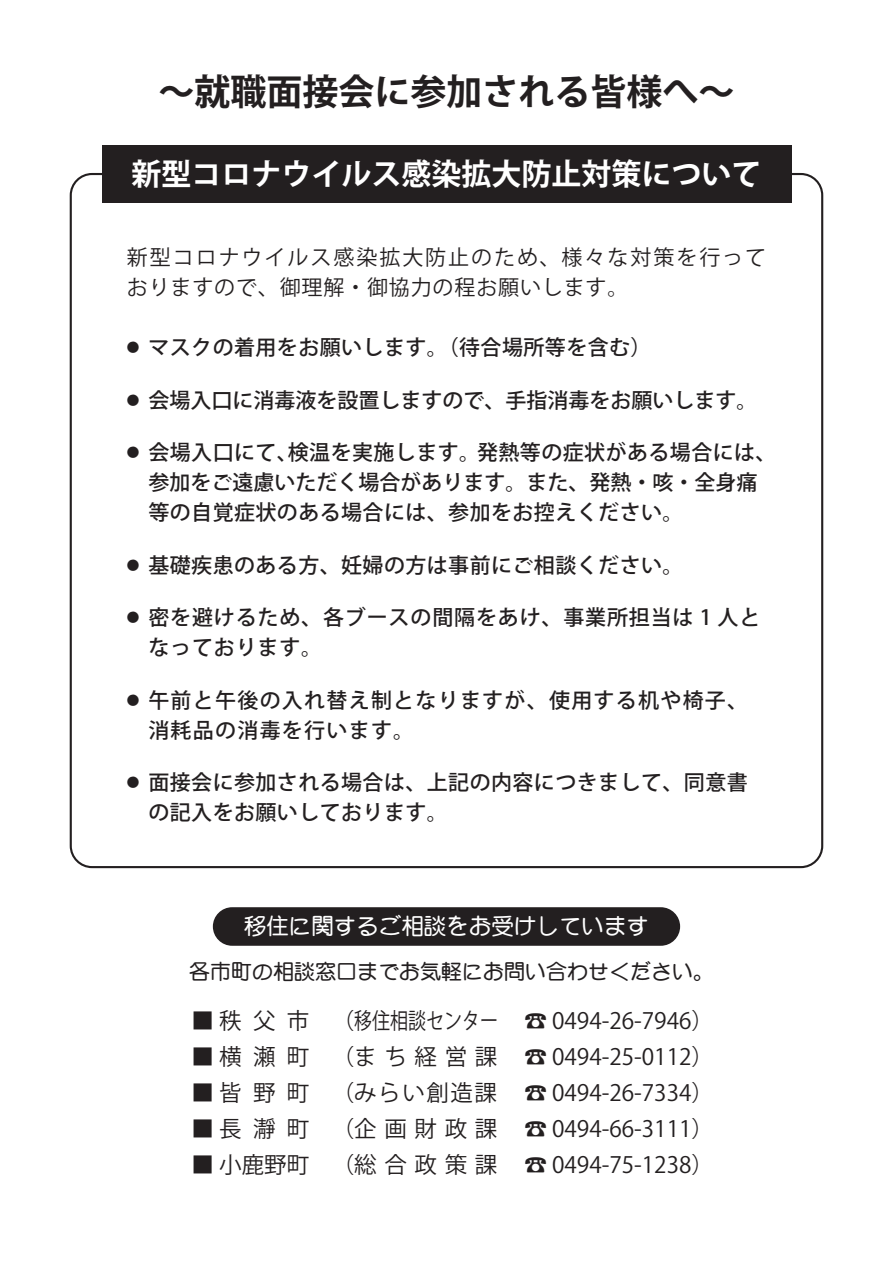
<style>
.page{position:relative;width:893px;height:1263px;background:#fff}
.page>*{position:absolute;margin:0;border:0;box-sizing:border-box;transform-origin:0 0}
.t1{font:700 36px "Koz Go Pro";color:#231f20}
.t2{font:700 30px "Koz Go Pro";color:#fff}
.t3{font:22.5px "Koz Go Pro";color:#231f20}
.t4{font:22.5px "Koz Go Pr 6 N";color:#231f20}
.t5{font:22.5px "Koz Go Pro";letter-spacing:.035em;color:#231f20}
.t6{font:700 22.5px "DFP Maru Gothic CID";color:#fff}
.t7{font:500 21px/30px "Koz Go Pro";letter-spacing:.02em;color:#231f20}
.t8{font:21px/30px "Koz Go Pro";letter-spacing:.095em;color:#231f20}
.t9{font:500 21px/30px "Koz Go Pro";letter-spacing:.06em;color:#231f20}
.t10{font:500 21px/30px "Koz Go Pro";letter-spacing:.04em;color:#231f20}
.t11{font:500 21px "Koz Go Pro";color:#231f20}
.t12{font:700 21px "DFP Maru Gothic CID";color:#231f20}
.s1{font-family:"Koz Go Pro"}
</style>
<div class="page">
<div style="left:102px;top:146px;width:689px;height:56px;background:#231f20"></div>
<div style="left:213px;top:907px;width:467px;height:39px;background:#231f20;border-radius:19px"></div>
<h1 class="t1" style="left:158px;top:69px;width:578px">～就職面接会に参加される皆様へ～</h1>
<h2 class="t2" style="left:131px;top:155px;width:632px">新型コロナウイルス感染拡大防止対策について</h2>
<p class="t8" style="left:127px;top:243px;width:641px">新型コロナウイルス感染拡大防止のため、様々な対策を行っておりますので、御理解・御協力の程お願いします。</p>
<p class="t7" style="left:127px;top:334px;width:526px"><sup>●</sup> マスクの着用をお願いします。（待合場所等を含む）</p>
<p class="t11" style="left:127px;top:387px;width:632px"><sup>●</sup> 会場入口に消毒液を設置しますので、手指消毒をお願いします。</p>
<p class="t7" style="left:148px;top:439px;width:630px;text-indent:-22px"><sup>●</sup> 会場入口にて、検温を実施します。発熱等の症状がある場合には、参加をご遠慮いただく場合があります。また、発熱・咳・全身痛等の自覚症状のある場合には、参加をお控えください。</p>
<p class="t7" style="left:127px;top:551px;width:558px"><sup>●</sup> 基礎疾患のある方、妊婦の方は事前にご相談ください。</p>
<p class="t10" style="left:148px;top:604px;width:613px;text-indent:-22px"><sup>●</sup> 密を避けるため、各ブースの間隔をあけ、事業所担当は 1 人となっております。</p>
<p class="t9" style="left:148px;top:686px;width:601px;text-indent:-22px"><sup>●</sup> 午前と午後の入れ替え制となりますが、使用する机や椅子、消耗品の消毒を行います。</p>
<p class="t7" style="left:148px;top:769px;width:601px;text-indent:-22px"><sup>●</sup> 面接会に参加される場合は、上記の内容につきまして、同意書の記入をお願いしております。</p>
<p class="t6" style="left:244px;top:914px;width:406px">移住に関するご相談をお受けしています</p>
<p class="t12" style="left:189px;top:960px;width:526px">各市町の相談窓口までお気軽にお問い合わせください。</p>
<p class="t3" style="left:192px;top:1006px;width:524px">■ 秩父市 （移住相談センター ☎ 0494-26-7946）</p>
<p class="t3" style="left:192px;top:1042px;width:524px">■ 横瀬町 （まち経営課 ☎ 0494-25-0112）</p>
<p class="t5" style="left:192px;top:1078px;width:524px">■ 皆野町 （みらい創造課 ☎ 0494-26-7334）</p>
<p class="t4" style="left:192px;top:1116px;width:524px"><span class="s1">■ 長瀞町 （企画財政課</span> ☎ 0494-66-3111）</p>
<p class="t4" style="left:192px;top:1152px;width:524px"><span class="s1">■</span> 小鹿野町 （総合政策課 ☎ 0494-75-1238）</p>
</div>
